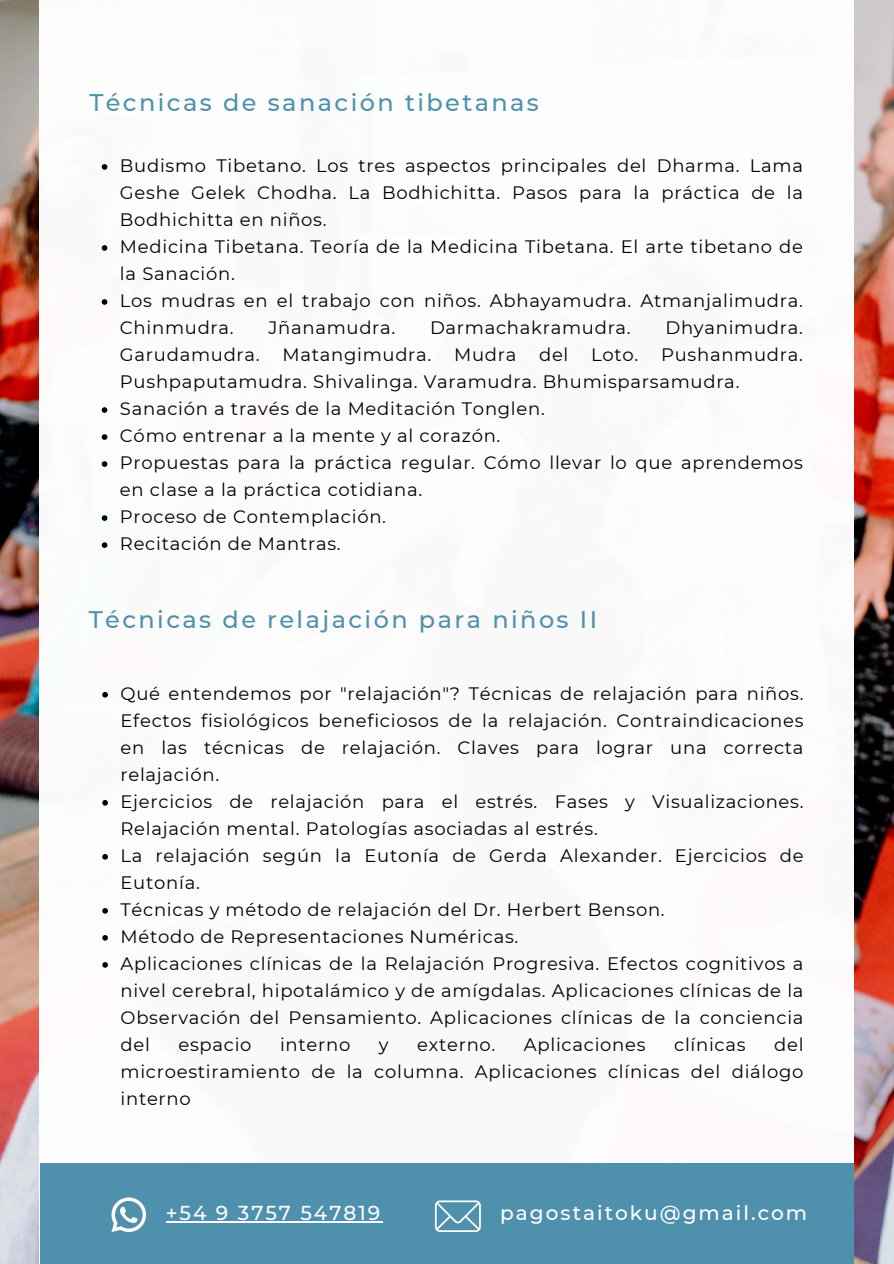
<style>
.page{position:relative;width:894px;height:1264px;background:#fff}
.page>*{position:absolute;margin:0;border:0;box-sizing:border-box;transform-origin:0 0}
.t1{font:500 24px "Montserrat";letter-spacing:.1em;color:#4f91ad}
.t2{font:500 20.1px "Montserrat";letter-spacing:.1em;color:#fff}
.t3{font:18px/27px "Montserrat";letter-spacing:.04em;color:#000}
</style>
<div class="page">
<img style="left:0;top:0;width:893px;height:1263px">
<div style="left:40px;top:0;width:813px;height:1263px;background:#fff"></div>
<div style="left:40px;top:1163px;width:813px;height:100px;background:#4f91ad"></div>
<svg style="left:102px;top:164px;width:5px;height:6px"></svg>
<svg style="left:102px;top:245px;width:5px;height:6px"></svg>
<svg style="left:102px;top:299px;width:5px;height:6px"></svg>
<svg style="left:102px;top:407px;width:5px;height:6px"></svg>
<svg style="left:102px;top:434px;width:5px;height:6px"></svg>
<svg style="left:102px;top:461px;width:5px;height:6px"></svg>
<svg style="left:102px;top:515px;width:5px;height:6px"></svg>
<svg style="left:102px;top:542px;width:5px;height:6px"></svg>
<svg style="left:102px;top:692px;width:6px;height:5px"></svg>
<svg style="left:102px;top:800px;width:6px;height:5px"></svg>
<svg style="left:102px;top:854px;width:6px;height:5px"></svg>
<svg style="left:102px;top:908px;width:6px;height:5px"></svg>
<svg style="left:102px;top:935px;width:6px;height:5px"></svg>
<svg style="left:102px;top:962px;width:6px;height:5px"></svg>
<hr style="left:166px;top:1220px;width:216px;height:2px;background:#fff">
<svg style="left:111px;top:1197px;width:35px;height:34px"></svg>
<svg style="left:435px;top:1200px;width:45px;height:31px"></svg>
<p class="t1" style="left:89px;top:88px;width:451px">Técnicas de sanación tibetanas</p>
<h1 class="t3" style="left:120px;top:152px;width:684px;text-align:justify">Budismo Tibetano. Los tres aspectos principales del Dharma. Lama Geshe Gelek Chodha. La Bodhichitta. Pasos para la práctica de la Bodhichitta en niños.</h1>
<p class="t3" style="left:120px;top:233px;width:684px">Medicina Tibetana. Teoría de la Medicina Tibetana. El arte tibetano de la Sanación.</p>
<p class="t3" style="left:120px;top:287px;width:684px">Los mudras en el trabajo con niños. Abhayamudra. Atmanjalimudra.<br>Chinmudra.</p>
<p class="t3" style="left:268px;top:314px;width:128px">Jñanamudra.</p>
<p class="t3" style="left:430px;top:314px;width:202px">Darmachakramudra.</p>
<p class="t3" style="left:665px;top:314px;width:139px">Dhyanimudra.</p>
<p class="t3" style="left:120px;top:341px;width:684px;text-indent:541px">Pushanmudra.<br>Pushpaputamudra. Shivalinga. Varamudra. Bhumisparsamudra.</p>
<p class="t3" style="left:120px;top:395px;width:426px">Sanación a través de la Meditación Tonglen.</p>
<p class="t3" style="left:120px;top:422px;width:382px">Cómo entrenar a la mente y al corazón.</p>
<p class="t3" style="left:120px;top:449px;width:684px">Propuestas para la práctica regular. Cómo llevar lo que aprendemos en clase a la práctica cotidiana.</p>
<p class="t3" style="left:120px;top:503px;width:267px">Proceso de Contemplación.</p>
<p class="t3" style="left:120px;top:530px;width:222px">Recitación de Mantras.</p>
<p class="t3" style="left:120px;top:341px;width:141px">Garudamudra.</p>
<p class="t3" style="left:282px;top:341px;width:150px">Matangimudra.</p>
<p class="t3" style="left:454px;top:341px;width:64px">Mudra</p>
<p class="t3" style="left:539px;top:341px;width:31px">del</p>
<p class="t3" style="left:591px;top:341px;width:49px">Loto.</p>
<p class="t1" style="left:89px;top:605px;width:510px">Técnicas de relajación para niños II</p>
<h1 class="t3" style="left:120px;top:680px;width:684px;text-align:justify">Qué entendemos por "relajación"? Técnicas de relajación para niños.<br>Efectos fisiológicos beneficiosos de la relajación. Contraindicaciones en las técnicas de relajación. Claves para lograr una correcta relajación.</h1>
<p class="t3" style="left:120px;top:788px;width:684px">Ejercicios de relajación para el estrés. Fases y Visualizaciones.<br>Relajación mental. Patologías asociadas al estrés.</p>
<p class="t3" style="left:120px;top:842px;width:684px">La relajación según la Eutonía de Gerda Alexander. Ejercicios de<br>Eutonía.</p>
<p class="t3" style="left:120px;top:896px;width:545px">Técnicas y método de relajación del Dr. Herbert Benson.</p>
<p class="t3" style="left:120px;top:923px;width:399px">Método de Representaciones Numéricas.</p>
<p class="t3" style="left:120px;top:950px;width:684px;text-align:justify">Aplicaciones clínicas de la Relajación Progresiva. Efectos cognitivos a nivel cerebral, hipotalámico y de amígdalas. Aplicaciones clínicas de la Observación del Pensamiento. Aplicaciones clínicas de la conciencia del</p>
<p class="t3" style="left:120px;top:1031px;width:684px;text-align:justify;text-indent:653px">del microestiramiento de la columna. Aplicaciones clínicas del diálogo interno</p>
<p class="t3" style="left:178px;top:1031px;width:75px">espacio</p>
<p class="t3" style="left:280px;top:1031px;width:72px">interno</p>
<p class="t3" style="left:379px;top:1031px;width:11px">y</p>
<p class="t3" style="left:417px;top:1031px;width:80px">externo.</p>
<p class="t3" style="left:524px;top:1031px;width:123px">Aplicaciones</p>
<p class="t3" style="left:674px;top:1031px;width:73px">clínicas</p>
<p class="t2" style="left:166px;top:1200px;width:216px">+54 9 3757 547819</p>
<p class="t2" style="left:500px;top:1200px;width:308px">pagostaitoku@gmail.com</p>
</div>
